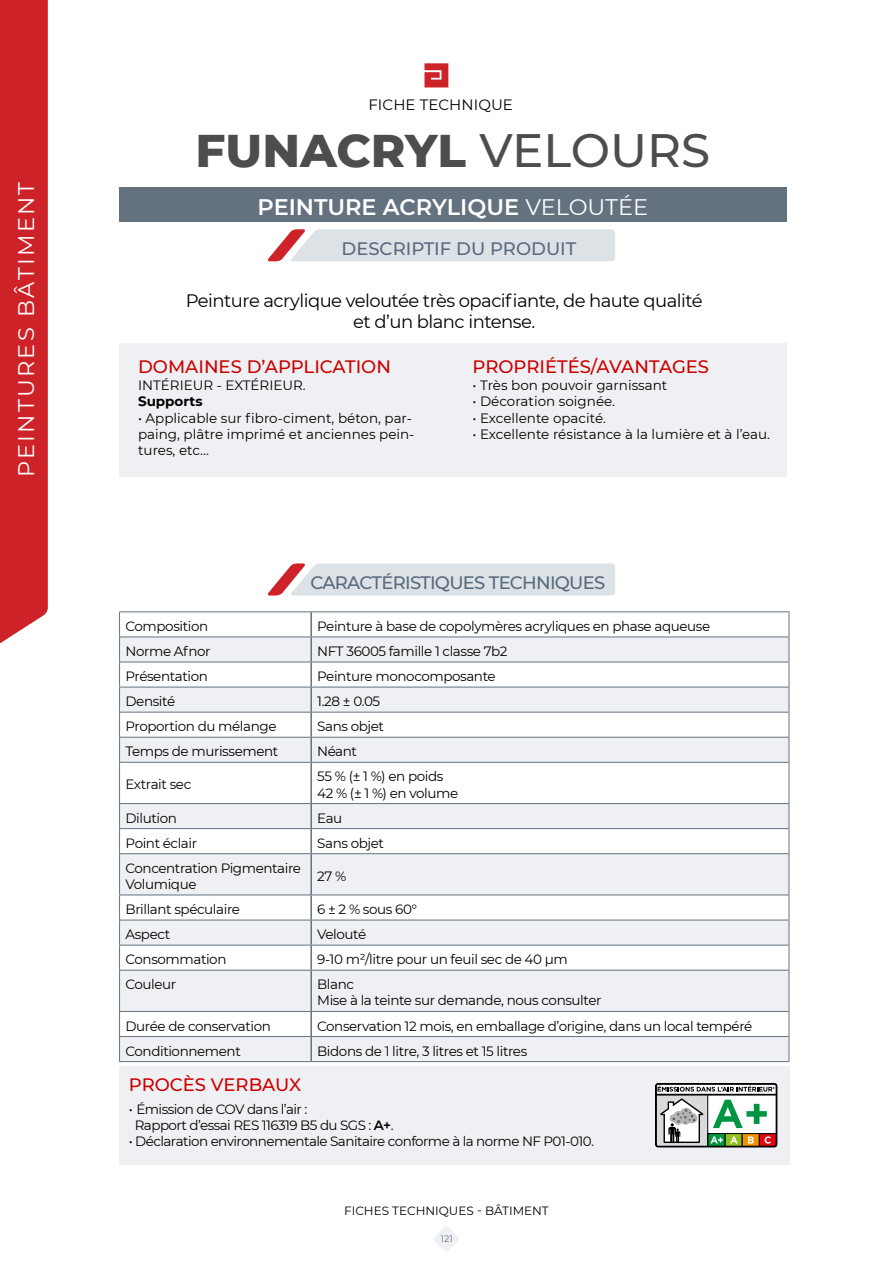
<style>
.page{position:relative;width:893px;height:1263px;background:#fff}
.page>*{position:absolute;margin:0;border:0;box-sizing:border-box;transform-origin:0 0}
.t1{font:800 46.8px "Montserrat";color:#4d4d4f}
.t2{font:600 22.5px "Montserrat";color:#fff}
.t3{font:22.5px "Montserrat";letter-spacing:.1em;color:#fff}
.t4{font:18px/21.6px "Montserrat";letter-spacing:-.03em;color:#000;text-align:center}
.t5{font:500 18px "Montserrat";color:#c00}
.t6{font:500 18px "Montserrat";letter-spacing:-.04em;color:#586a7c}
.t7{font:500 18px "Montserrat";color:#586a7c}
.t8{font:15px "Montserrat";letter-spacing:.005em;color:#000}
.t9{font:13.5px/16.2px "Montserrat";letter-spacing:-.03em;color:#000}
.t10{font:13.5px/16.2px "Montserrat";color:#000}
.t11{font:700 13.5px "Montserrat";color:#000}
.t12{font:12px "Montserrat";color:#000}
.t13{font:9.3px "Montserrat";color:#657180}
.s1{font-weight:500}
.s2{font-weight:400}
.s3{font-weight:600}
</style>
<div class="page">
<svg style="left:434px;top:1226px;width:25px;height:25px"></svg>
<div style="left:119px;top:188px;width:667px;height:34px;background:#647280"></div>
<svg style="left:424px;top:63px;width:24px;height:24px"></svg>
<div style="left:0;top:0;width:48px;height:644px;background:#cd2228"></div>
<svg style="left:267px;top:229px;width:348px;height:32px;background:#dedce1"></svg>
<svg style="left:267px;top:563px;width:348px;height:32px;background:#dfdce1"></svg>
<div style="left:119px;top:344px;width:667px;height:133px;background:#eef0f3"></div>
<div style="left:119px;top:1066px;width:670px;height:98px;background:#eef0f3"></div>
<svg style="left:120px;top:637px;width:669px;height:424px;fill:#eef0f3"></svg>
<hr style="left:119px;top:611px;width:192px;height:1px;background:#647280">
<hr style="left:119px;top:636px;width:192px;height:1px;background:#647280">
<hr style="left:119px;top:662px;width:192px;height:1px;background:#647280">
<hr style="left:119px;top:687px;width:192px;height:1px;background:#647280">
<hr style="left:119px;top:712px;width:192px;height:1px;background:#647280">
<hr style="left:119px;top:737px;width:192px;height:1px;background:#647280">
<svg style="left:119px;top:612px;width:1px;height:150px"></svg>
<hr style="left:119px;top:762px;width:192px;height:1px;background:#647280">
<hr style="left:119px;top:763px;width:1px;height:40px;background:#647280">
<hr style="left:119px;top:803px;width:192px;height:1px;background:#647280">
<hr style="left:119px;top:828px;width:192px;height:1px;background:#647280">
<svg style="left:119px;top:804px;width:1px;height:49px"></svg>
<hr style="left:119px;top:853px;width:192px;height:1px;background:#647280">
<hr style="left:119px;top:854px;width:1px;height:40px;background:#647280">
<hr style="left:119px;top:894px;width:192px;height:1px;background:#647280">
<hr style="left:119px;top:920px;width:192px;height:1px;background:#647280">
<hr style="left:119px;top:945px;width:192px;height:1px;background:#647280">
<svg style="left:119px;top:895px;width:1px;height:75px"></svg>
<hr style="left:119px;top:970px;width:192px;height:1px;background:#647280">
<hr style="left:119px;top:970px;width:1px;height:41px;background:#647280">
<hr style="left:119px;top:1011px;width:192px;height:1px;background:#647280">
<hr style="left:119px;top:1036px;width:192px;height:1px;background:#647280">
<svg style="left:119px;top:1012px;width:1px;height:49px"></svg>
<hr style="left:119px;top:1061px;width:192px;height:1px;background:#647280">
<hr style="left:311px;top:611px;width:478px;height:1px;background:#647280">
<hr style="left:311px;top:636px;width:478px;height:1px;background:#647280">
<hr style="left:311px;top:662px;width:478px;height:1px;background:#647280">
<hr style="left:311px;top:687px;width:478px;height:1px;background:#647280">
<hr style="left:311px;top:712px;width:478px;height:1px;background:#647280">
<hr style="left:311px;top:737px;width:478px;height:1px;background:#647280">
<svg style="left:789px;top:612px;width:1px;height:150px"></svg>
<hr style="left:311px;top:762px;width:478px;height:1px;background:#647280">
<hr style="left:789px;top:763px;width:1px;height:40px;background:#647280">
<hr style="left:311px;top:803px;width:478px;height:1px;background:#647280">
<hr style="left:311px;top:828px;width:478px;height:1px;background:#647280">
<svg style="left:789px;top:804px;width:1px;height:49px"></svg>
<hr style="left:311px;top:853px;width:478px;height:1px;background:#647280">
<hr style="left:789px;top:854px;width:1px;height:40px;background:#647280">
<hr style="left:311px;top:894px;width:478px;height:1px;background:#647280">
<hr style="left:311px;top:920px;width:478px;height:1px;background:#647280">
<hr style="left:311px;top:945px;width:478px;height:1px;background:#647280">
<svg style="left:789px;top:895px;width:1px;height:75px"></svg>
<hr style="left:311px;top:970px;width:478px;height:1px;background:#647280">
<hr style="left:789px;top:970px;width:1px;height:41px;background:#647280">
<hr style="left:311px;top:1011px;width:478px;height:1px;background:#647280">
<hr style="left:311px;top:1036px;width:478px;height:1px;background:#647280">
<svg style="left:789px;top:1012px;width:1px;height:49px"></svg>
<hr style="left:311px;top:1061px;width:478px;height:1px;background:#647280">
<hr style="left:310px;top:612px;width:2px;height:24px;background:#647280">
<hr style="left:310px;top:637px;width:2px;height:25px;background:#647280">
<hr style="left:310px;top:662px;width:2px;height:25px;background:#647280">
<hr style="left:310px;top:687px;width:2px;height:25px;background:#647280">
<hr style="left:310px;top:712px;width:2px;height:25px;background:#647280">
<hr style="left:310px;top:738px;width:2px;height:24px;background:#647280">
<hr style="left:310px;top:763px;width:2px;height:40px;background:#647280">
<hr style="left:310px;top:804px;width:2px;height:24px;background:#647280">
<hr style="left:310px;top:829px;width:2px;height:24px;background:#647280">
<hr style="left:310px;top:854px;width:2px;height:40px;background:#647280">
<hr style="left:310px;top:895px;width:2px;height:25px;background:#647280">
<hr style="left:310px;top:920px;width:2px;height:25px;background:#647280">
<hr style="left:310px;top:945px;width:2px;height:25px;background:#647280">
<hr style="left:310px;top:970px;width:2px;height:41px;background:#647280">
<hr style="left:310px;top:1012px;width:2px;height:24px;background:#647280">
<hr style="left:310px;top:1037px;width:2px;height:24px;background:#647280">
<svg style="left:655px;top:1083px;width:122px;height:64px;background:#a7afa1"></svg>
<h2 class="t3" style="left:11px;top:477px;width:297px;rotate:-90deg">PEINTURES BÂTIMENT</h2>
<p class="t8" style="left:368px;top:94px;width:146px">FICHE TECHNIQUE</p>
<h1 class="t1" style="left:196px;top:116px;width:516px">FUNACRYL <span class="s1">VELOURS</span></h1>
<h2 class="t2" style="left:258px;top:191px;width:392px">PEINTURE ACRYLIQUE <span class="s2">VELOUTÉE</span></h2>
<h3 class="t7" style="left:342px;top:236px;width:236px">DESCRIPTIF DU PRODUIT</h3>
<h3 class="t4" style="left:186px;top:289px;width:518px">Peinture acrylique veloutée très opacifiante, de haute qualité et d’un blanc intense.</h3>
<h3 class="t5" style="left:138px;top:354px;width:254px">DOMAINES D’APPLICATION</h3>
<p class="t10" style="left:138px;top:377px;width:169px">INTÉRIEUR - EXTÉRIEUR.</p>
<p class="t11" style="left:138px;top:392px;width:66px">Supports</p>
<p class="t10" style="left:138px;top:409px;width:278px">• Applicable sur fibro-ciment, béton, par&shy;paing, plâtre imprimé et anciennes pein&shy;tures, etc...</p>
<h3 class="t5" style="left:473px;top:354px;width:238px">PROPRIÉTÉS/AVANTAGES</h3>
<p class="t10" style="left:473px;top:377px;width:196px">• Très bon pouvoir garnissant</p>
<p class="t10" style="left:473px;top:393px;width:144px">• Décoration soignée.</p>
<p class="t10" style="left:473px;top:409px;width:135px">• Excellente opacité.</p>
<p class="t10" style="left:473px;top:425px;width:299px">• Excellente résistance à la lumière et à l’eau.</p>
<h3 class="t6" style="left:310px;top:570px;width:296px">CARACTÉRISTIQUES TECHNIQUES</h3>
<p class="t9" style="left:126px;top:617px;width:84px">Composition</p>
<p class="t9" style="left:317px;top:617px;width:395px">Peinture à base de copolymères acryliques en phase aqueuse</p>
<p class="t9" style="left:126px;top:643px;width:87px">Norme Afnor</p>
<p class="t9" style="left:317px;top:643px;width:192px">NFT 36005 famille 1 classe 7b2</p>
<p class="t9" style="left:126px;top:668px;width:84px">Présentation</p>
<p class="t9" style="left:317px;top:668px;width:180px">Peinture monocomposante</p>
<p class="t9" style="left:126px;top:693px;width:51px">Densité</p>
<p class="t9" style="left:317px;top:693px;width:65px">1.28 ± 0.05</p>
<p class="t9" style="left:126px;top:718px;width:152px">Proportion du mélange</p>
<p class="t9" style="left:317px;top:718px;width:68px">Sans objet</p>
<p class="t9" style="left:126px;top:743px;width:154px">Temps de murissement</p>
<p class="t9" style="left:317px;top:743px;width:41px">Néant</p>
<p class="t9" style="left:126px;top:776px;width:67px">Extrait sec</p>
<p class="t9" style="left:317px;top:768px;width:142px">55 % (± 1 %) en poids<br>42 % (± 1 %) en volume</p>
<p class="t9" style="left:126px;top:809px;width:53px">Dilution</p>
<p class="t9" style="left:317px;top:809px;width:27px">Eau</p>
<p class="t9" style="left:126px;top:834px;width:73px">Point éclair</p>
<p class="t9" style="left:317px;top:834px;width:68px">Sans objet</p>
<p class="t9" style="left:126px;top:859px;width:177px">Concentration Pigmentaire<br>Volumique</p>
<p class="t9" style="left:317px;top:867px;width:31px">27 %</p>
<p class="t9" style="left:126px;top:901px;width:116px">Brillant spéculaire</p>
<p class="t9" style="left:317px;top:901px;width:102px">6 ± 2 % sous 60°</p>
<p class="t9" style="left:126px;top:926px;width:46px">Aspect</p>
<p class="t9" style="left:317px;top:926px;width:50px">Velouté</p>
<p class="t9" style="left:126px;top:951px;width:102px">Consommation</p>
<p class="t9" style="left:317px;top:951px;width:252px">9-10 m²/litre pour un feuil sec de 40 μm</p>
<p class="t9" style="left:126px;top:976px;width:52px">Couleur</p>
<p class="t9" style="left:317px;top:976px;width:286px">Blanc<br>Mise à la teinte sur demande, nous consulter</p>
<p class="t9" style="left:126px;top:1017px;width:147px">Durée de conservation</p>
<p class="t9" style="left:317px;top:1017px;width:437px">Conservation 12 mois, en emballage d’origine, dans un local tempéré</p>
<p class="t9" style="left:126px;top:1042px;width:117px">Conditionnement</p>
<p class="t9" style="left:317px;top:1042px;width:212px">Bidons de 1 litre, 3 litres et 15 litres</p>
<h3 class="t5" style="left:129px;top:1072px;width:174px">PROCÈS VERBAUX</h3>
<p class="t9" style="left:135px;top:1100px;width:260px;text-indent:-6px">• Émission de COV dans l’air :<br>Rapport d’essai RES 116319 B5 du SGS : <span class="s3">A+</span>.</p>
<p class="t9" style="left:129px;top:1132px;width:467px">• Déclaration environnementale Sanitaire conforme à la norme NF P01-010.</p>
<p class="t12" style="left:344px;top:1202px;width:206px">FICHES TECHNIQUES - BÂTIMENT</p>
<p class="t13" style="left:441px;top:1232px;width:14px">121</p>
</div>
